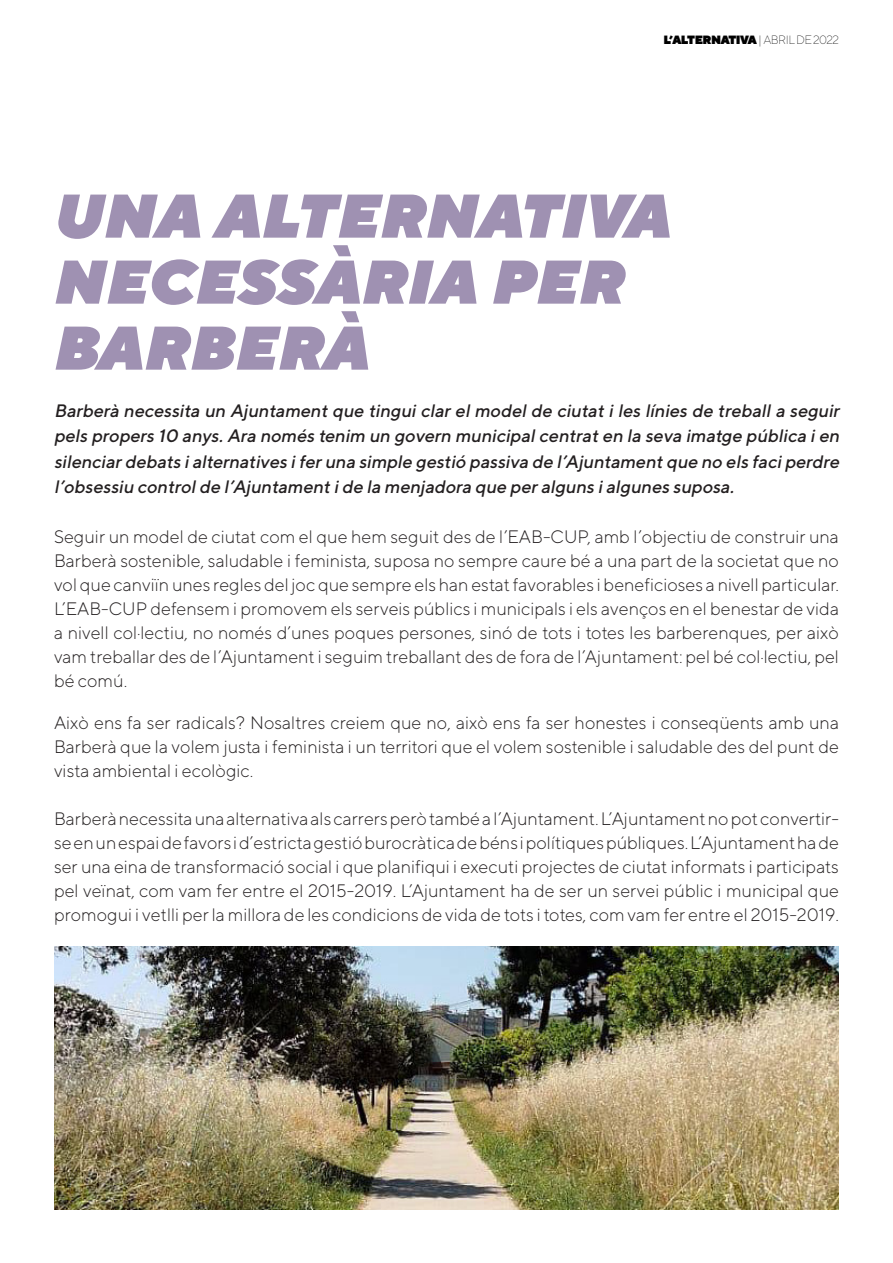
<style>
.page{position:relative;width:893px;height:1263px;background:#fff}
.page>*{position:absolute;margin:0;border:0;box-sizing:border-box;transform-origin:0 0}
.t1{font:italic 800 61.5px/66px "TT Norms";color:#9f91b2}
.t2{font:300 18px/24px "TT Norms";color:#231f20;text-align:justify}
.t3{font:italic 500 18px/25.5px "TT Norms";color:#231f20;text-align:justify}
.t4{font:800 12px "TT Norms";letter-spacing:-.04em;color:#000}
.s1{font-weight:200}
</style>
<div class="page">
<img style="left:54px;top:946px;width:785px;height:263px">
<p class="t4" style="left:663px;top:32px;width:177px">L’ALTERNATIVA <span class="s1">| ABRIL DE 2022</span></p>
<p class="t1" style="left:54px;top:182px;width:619px">UNA ALTERNATIVA<br>NECESSÀRIA PER<br>BARBERÀ</p>
<p class="t3" style="left:54px;top:397px;width:791px">Barberà necessita un Ajuntamentque tinguiclarelmodelde ciutatiles línies de treballa seguir pels propers 10 anys.Ara només tenim un govern municipalcentraten la seva imatge pública ien silenciardebats ialternatives iferuna simple gestió passiva de l’Ajuntamentque no els faciperdre l’obsessiu controlde l’Ajuntamentide la menjadora que peralguns ialgunes suposa.</p>
<p class="t2" style="left:54px;top:524px;width:786px">Seguir un model de ciutat com el que hem seguit des de l’EAB-CUP, amb l’objectiu de construir una Barberà sostenible, saludable i feminista, suposa no sempre caure bé a una part de la societat que no vol que canviïn unes regles del joc que sempre els han estat favorables i beneficioses a nivell particular.<br>L’EAB-CUP defensem i promovem els serveis públics i municipals i els avenços en el benestar de vida a nivell col·lectiu, no només d’unes poques persones, sinó de tots i totes les barberenques, per això vam treballar des de l’Ajuntament i seguim treballant des de fora de l’Ajuntament: pel bé col·lectiu, pel bé comú.</p>
<p class="t2" style="left:54px;top:710px;width:786px">Això ens fa ser radicals? Nosaltres creiem que no, això ens fa ser honestes i conseqüents amb una Barberà que la volem justa i feminista i un territori que el volem sostenible i saludable des del punt de vista ambiental i ecològic.</p>
<p class="t2" style="left:54px;top:806px;width:786px">Barberà necessita una alternativa als carrers però també a l’Ajuntament. L’Ajuntament no pot convertir&shy;se en un espai de favors i d’estricta gestió burocràtica de béns i polítiques públiques. L’Ajuntament ha de ser una eina de transformació social i que planifiqui i executi projectes de ciutat informats i participats pel veïnat, com vam fer entre el 2015-2019. L’Ajuntament ha de ser un servei públic i municipal que promogui i vetlli per la millora de les condicions de vida de tots i totes, com vam fer entre el 2015-2019.</p>
</div>
